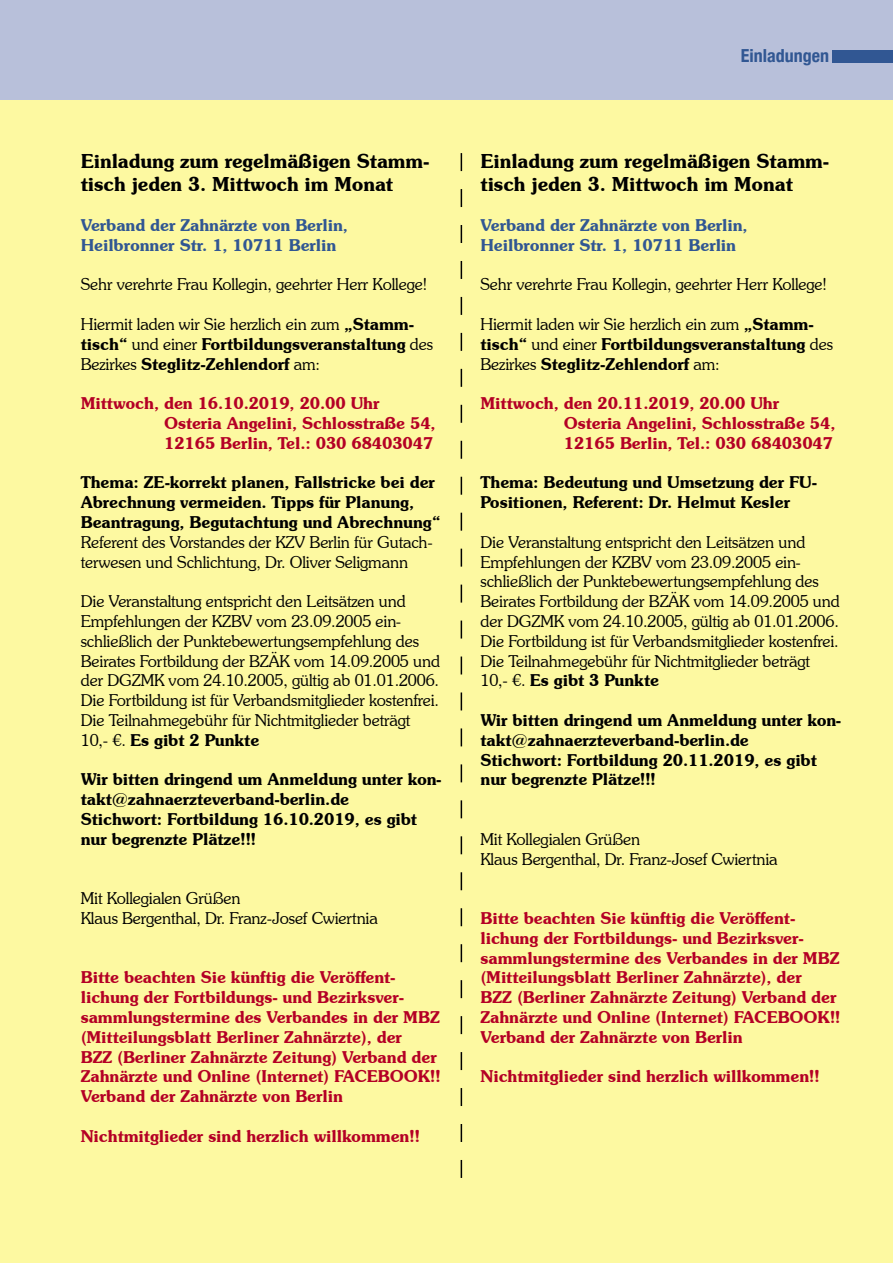
<style>
.page{position:relative;width:893px;height:1263px;background:#fff}
.page>*{position:absolute;margin:0;border:0;box-sizing:border-box;transform-origin:0 0}
.t1{font:600 19.5px/23.4px "Souvenir IT Cby BT";letter-spacing:-.01em;color:#000}
.t2{font:700 condensed 18px "Helvetica Neue LT Com";color:#315793}
.t3{font:300 16.5px/19.8px "Souvenir IT Cby BT";letter-spacing:-.01em;color:#000}
.t4{font:600 16.5px/19.8px "Souvenir IT Cby BT";letter-spacing:-.01em;color:#b40025}
.t5{font:600 16.5px/19.8px "Souvenir IT Cby BT";letter-spacing:-.01em;color:#000}
.t6{font:600 16.5px/19.8px "Souvenir IT Cby BT";letter-spacing:-.01em;color:#315793}
.s1{font-weight:300}
.s2{font-weight:600}
</style>
<div class="page">
<div style="left:0;top:0;width:893px;height:100px;background:#b8c0da"></div>
<div style="left:833px;top:50px;width:60px;height:12px;background:#315793"></div>
<div style="left:0;top:100px;width:893px;height:1163px;background:#fdf9a1"></div>
<svg style="left:461px;top:153px;width:1px;height:1025px"></svg>
<p class="t1" style="left:81px;top:149px;width:350px">Einladung zum regelmäßigen Stamm&shy;tisch jeden 3. Mittwoch im Monat</p>
<p class="t6" style="left:81px;top:215px;width:269px">Verband der Zahnärzte von Berlin,<br>Heilbronner Str. 1, 10711 Berlin</p>
<p class="t3" style="left:81px;top:274px;width:348px">Sehr verehrte Frau Kollegin, geehrter Herr Kollege!</p>
<p class="t5" style="left:81px;top:314px;width:354px"><span class="s1">Hiermit laden wir Sie herzlich ein zum</span> „Stamm&shy;tisch“ <span class="s1">und einer</span> Fortbildungsveranstaltung <span class="s1">des<br>Bezirkes</span> Steglitz-Zehlendorf <span class="s1">am:</span></p>
<p class="t4" style="left:164px;top:393px;width:273px;text-indent:-83px">Mittwoch, den 16.10.2019, 20.00 Uhr<br>Osteria Angelini, Schlosstraße 54,<br>12165 Berlin, Tel.: 030 68403047</p>
<p class="t5" style="left:81px;top:472px;width:361px">Thema: ZE-korrekt planen, Fallstricke bei der<br>Abrechnung vermeiden. Tipps für Planung,<br>Beantragung, Begutachtung und Abrechnung“</p>
<p class="t3" style="left:81px;top:532px;width:354px">Referent des Vorstandes der KZV Berlin für Gutach&shy;terwesen und Schlichtung, Dr. Oliver Seligmann</p>
<p class="t3" style="left:81px;top:591px;width:361px">Die Veranstaltung entspricht den Leitsätzen und Empfehlungen der KZBV vom 23.09.2005 ein&shy;schließlich der Punktebewertungsempfehlung des Beirates Fortbildung der BZÄK vom 14.09.2005 und der DGZMK vom 24.10.2005, gültig ab 01.01.2006.<br>Die Fortbildung ist für Verbandsmitglieder kostenfrei.<br>Die Teilnahmegebühr für Nichtmitglieder beträgt 10,- €. <span class="s2">Es gibt 2 Punkte</span></p>
<p class="t5" style="left:81px;top:769px;width:362px">Wir bitten dringend um Anmeldung unter kon&shy;takt@zahnaerzteverband-berlin.de<br>Stichwort: Fortbildung 16.10.2019, es gibt nur begrenzte Plätze!!!</p>
<p class="t3" style="left:81px;top:888px;width:299px">Mit Kollegialen Grüßen<br>Klaus Bergenthal, Dr. Franz-Josef Cwiertnia</p>
<p class="t4" style="left:81px;top:967px;width:362px">Bitte beachten Sie künftig die Veröffent&shy;lichung der Fortbildungs- und Bezirksver&shy;sammlungstermine des Verbandes in der MBZ (Mitteilungsblatt Berliner Zahnärzte), der<br>BZZ (Berliner Zahnärzte Zeitung) Verband der Zahnärzte und Online (Internet) FACEBOOK!!<br>Verband der Zahnärzte von Berlin</p>
<p class="t4" style="left:81px;top:1126px;width:341px">Nichtmitglieder sind herzlich willkommen!!</p>
<p class="t2" style="left:741px;top:45px;width:90px">Einladungen</p>
<p class="t1" style="left:480px;top:149px;width:350px">Einladung zum regelmäßigen Stamm&shy;tisch jeden 3. Mittwoch im Monat</p>
<p class="t6" style="left:480px;top:215px;width:269px">Verband der Zahnärzte von Berlin,<br>Heilbronner Str. 1, 10711 Berlin</p>
<p class="t3" style="left:480px;top:274px;width:348px">Sehr verehrte Frau Kollegin, geehrter Herr Kollege!</p>
<p class="t5" style="left:480px;top:314px;width:354px"><span class="s1">Hiermit laden wir Sie herzlich ein zum</span> „Stamm&shy;tisch“ <span class="s1">und einer</span> Fortbildungsveranstaltung <span class="s1">des<br>Bezirkes</span> Steglitz-Zehlendorf <span class="s1">am:</span></p>
<p class="t4" style="left:564px;top:393px;width:273px;text-indent:-83px">Mittwoch, den 20.11.2019, 20.00 Uhr<br>Osteria Angelini, Schlosstraße 54,<br>12165 Berlin, Tel.: 030 68403047</p>
<p class="t5" style="left:480px;top:472px;width:338px">Thema: Bedeutung und Umsetzung der FU-<br>Positionen, Referent: Dr. Helmut Kesler</p>
<p class="t3" style="left:480px;top:532px;width:361px">Die Veranstaltung entspricht den Leitsätzen und Empfehlungen der KZBV vom 23.09.2005 ein&shy;schließlich der Punktebewertungsempfehlung des Beirates Fortbildung der BZÄK vom 14.09.2005 und der DGZMK vom 24.10.2005, gültig ab 01.01.2006.<br>Die Fortbildung ist für Verbandsmitglieder kostenfrei.<br>Die Teilnahmegebühr für Nichtmitglieder beträgt 10,- €. <span class="s2">Es gibt 3 Punkte</span></p>
<p class="t5" style="left:480px;top:710px;width:362px">Wir bitten dringend um Anmeldung unter kon&shy;takt@zahnaerzteverband-berlin.de<br>Stichwort: Fortbildung 20.11.2019, es gibt nur begrenzte Plätze!!!</p>
<p class="t3" style="left:480px;top:829px;width:299px">Mit Kollegialen Grüßen<br>Klaus Bergenthal, Dr. Franz-Josef Cwiertnia</p>
<p class="t4" style="left:480px;top:908px;width:362px">Bitte beachten Sie künftig die Veröffent&shy;lichung der Fortbildungs- und Bezirksver&shy;sammlungstermine des Verbandes in der MBZ (Mitteilungsblatt Berliner Zahnärzte), der<br>BZZ (Berliner Zahnärzte Zeitung) Verband der Zahnärzte und Online (Internet) FACEBOOK!!<br>Verband der Zahnärzte von Berlin</p>
<p class="t4" style="left:480px;top:1066px;width:341px">Nichtmitglieder sind herzlich willkommen!!</p>
</div>
